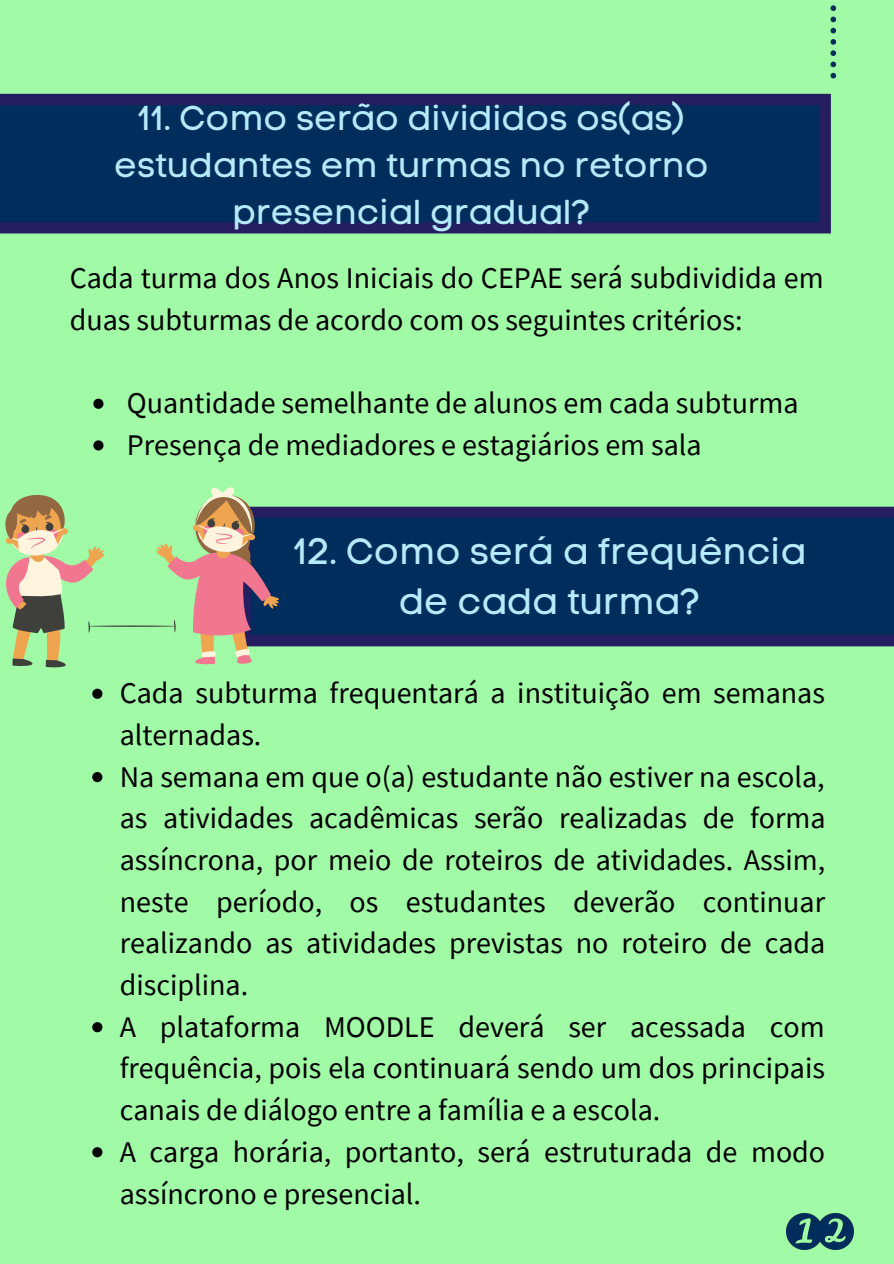
<style>
.page{position:relative;width:894px;height:1264px;background:#fff}
.page>*{position:absolute;margin:0;border:0;box-sizing:border-box;transform-origin:0 0}
.t1{font:36.6px "Code Pro Normal LC";color:#b5eafc}
.t2{font:34.5px/47.2px "Code Pro Normal LC";color:#b5eafc;text-align:center}
.t3{font:30px/41.7px "Source Sans Pro";color:#000}
</style>
<div class="page">
<div style="left:0;top:0;width:893px;height:1263px;background:#a0faa6"></div>
<svg style="left:830px;top:5px;width:5px;height:73px"></svg>
<svg style="left:0;top:94px;width:830px;height:139px;background:#062a5b"></svg>
<img style="left:786px;top:1213px;width:31px;height:36px">
<img style="left:817px;top:1213px;width:36px;height:36px">
<svg style="left:279px;top:506px;width:614px;height:140px;background:#062b5c"></svg>
<svg style="left:93px;top:399px;width:10px;height:10px"></svg>
<svg style="left:93px;top:440px;width:10px;height:10px"></svg>
<svg style="left:92px;top:688px;width:10px;height:10px"></svg>
<svg style="left:92px;top:772px;width:10px;height:10px"></svg>
<svg style="left:92px;top:1022px;width:10px;height:10px"></svg>
<svg style="left:92px;top:1147px;width:10px;height:10px"></svg>
<svg style="left:5px;top:487px;width:274px;height:180px"></svg>
<p class="t2" style="left:114px;top:94px;width:595px">11. Como serão divididos os(as) estudantes em turmas no retorno presencial gradual?</p>
<p class="t3" style="left:70px;top:257px;width:755px">Cada turma dos Anos Iniciais do CEPAE será subdividida em duas subturmas de acordo com os seguintes critérios:</p>
<p class="t3" style="left:127px;top:382px;width:673px">Quantidade semelhante de alunos em cada subturma</p>
<p class="t3" style="left:127px;top:423px;width:576px">Presença de mediadores e estagiários em sala</p>
<p class="t1" style="left:293px;top:529px;width:514px">12. Como será a frequência</p>
<p class="t1" style="left:399px;top:579px;width:302px">de cada turma?</p>
<p class="t3" style="left:120px;top:671px;width:706px">Cada subturma frequentará a instituição em semanas alternadas.</p>
<p class="t3" style="left:120px;top:755px;width:707px;text-align:justify">Na semana em que o(a) estudante não estiver na escola, as atividades acadêmicas serão realizadas de forma assíncrona, por meio de roteiros de atividades. Assim, neste período, os estudantes deverão continuar realizando as atividades previstas no roteiro de cada disciplina.</p>
<p class="t3" style="left:120px;top:1005px;width:706px;text-align:justify">A plataforma MOODLE deverá ser acessada com frequência, pois ela continuará sendo um dos principais canais de diálogo entre a família e a escola.</p>
<p class="t3" style="left:120px;top:1130px;width:706px">A carga horária, portanto, será estruturada de modo assíncrono e presencial.</p>
</div>
